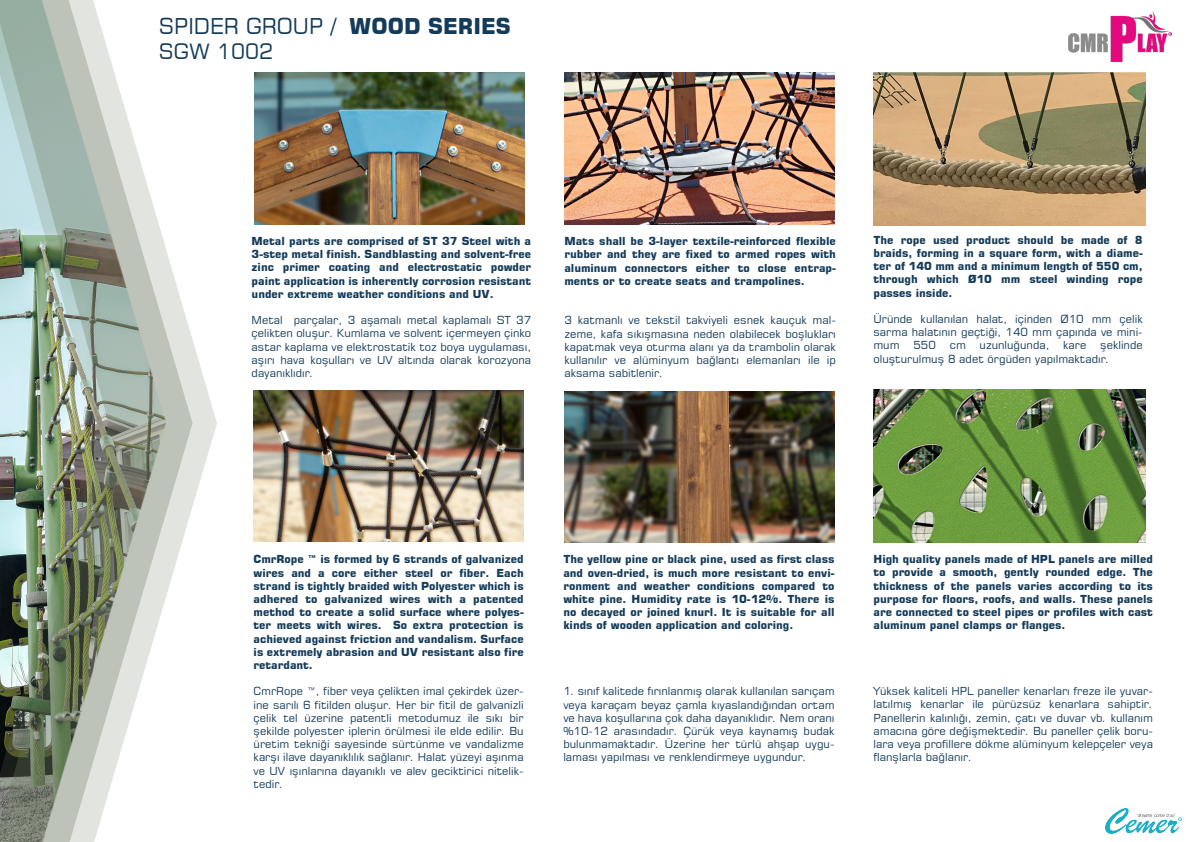
<style>
.page{position:relative;width:1191px;height:842px;background:#fff}
.page>*{position:absolute;margin:0;border:0;box-sizing:border-box;transform-origin:0 0}
.t1{font:21.7px "Square 721 BT";color:#143b59}
.t2{font:21px "Square 721 BT";color:#143b59}
.t3{font:11px/13.2px "Square 721 BT";color:#143b59;text-align:justify}
.t4{font:700 11px/13.2px "Square 721 BT";color:#143b59;text-align:justify}
.s1{font-weight:700}
</style>
<div class="page">
<svg style="left:192px;top:339px;width:25px;height:168px"></svg>
<img style="left:0;top:0;width:192px;height:842px">
<img style="left:1068px;top:12px;width:103px;height:49px">
<img style="left:1105px;top:808px;width:76px;height:25px">
<img style="left:564px;top:391px;width:270px;height:152px">
<img style="left:254px;top:73px;width:270px;height:151px">
<img style="left:254px;top:390px;width:270px;height:152px">
<img style="left:873px;top:73px;width:272px;height:153px">
<img style="left:873px;top:389px;width:272px;height:153px">
<img style="left:564px;top:73px;width:270px;height:151px">
<h1 class="t1" style="left:159px;top:13px;width:353px">SPIDER GROUP / <span class="s1">WOOD SERIES</span></h1>
<h2 class="t2" style="left:159px;top:38px;width:116px">SGW 1002</h2>
<p class="t4" style="left:252px;top:234px;width:281px">Metal parts are comprised of ST 37 Steel with a 3-step metal finish. Sandblasting and solvent-free zinc primer coating and electrostatic powder paint application is inherently corrosion resistant under extreme weather conditions and UV.</p>
<p class="t3" style="left:252px;top:313px;width:281px">Metal parçalar, 3 aşamalı metal kaplamalı ST 37 çelikten oluşur. Kumlama ve solvent içermeyen çinko astar kaplama ve elektrostatik toz boya uygulaması, aşırı hava koşulları ve UV altında olarak korozyona dayanıklıdır.</p>
<p class="t4" style="left:564px;top:235px;width:273px">Mats shall be 3-layer textile-reinforced flexible rubber and they are fixed to armed ropes with aluminum connectors either to close entrap&shy;ments or to create seats and trampolines.</p>
<p class="t3" style="left:564px;top:314px;width:273px">3 katmanlı ve tekstil takviyeli esnek kauçuk mal&shy;zeme, kafa sıkışmasına neden olabilecek boşlukları kapatmak veya oturma alanı ya da trambolin olarak kullanılır ve alüminyum bağlantı elemanları ile ip aksama sabitlenir.</p>
<p class="t4" style="left:873px;top:233px;width:271px">The rope used product should be made of 8 braids, forming in a square form, with a diame&shy;ter of 140 mm and a minimum length of 550 cm, through which Ø10 mm steel winding rope passes inside.</p>
<p class="t3" style="left:873px;top:312px;width:271px">Üründe kullanılan halat, içinden Ø10 mm çelik sarma halatının geçtiği, 140 mm çapında ve mini&shy;mum 550 cm uzunluğunda, kare şeklinde oluşturulmuş 8 adet örgüden yapılmaktadır.</p>
<p class="t4" style="left:254px;top:553px;width:272px">CmrRope ™ is formed by 6 strands of galvanized wires and a core either steel or fiber. Each strand is tightly braided with Polyester which is adhered to galvanized wires with a patented method to create a solid surface where polyes&shy;ter meets with wires. So extra protection is achieved against friction and vandalism. Surface is extremely abrasion and UV resistant also fire retardant.</p>
<p class="t3" style="left:254px;top:685px;width:272px">CmrRope ™, fiber veya çelikten imal çekirdek üzer&shy;ine sarılı 6 fitilden oluşur. Her bir fitil de galvanizli çelik tel üzerine patentli metodumuz ile sıkı bir şekilde polyester iplerin örülmesi ile elde edilir. Bu üretim tekniği sayesinde sürtünme ve vandalizme karşı ilave dayanıklılık sağlanır. Halat yüzeyi aşınma ve UV ışınlarına dayanıklı ve alev geciktirici nitelik&shy;tedir.</p>
<p class="t4" style="left:563px;top:553px;width:273px">The yellow pine or black pine, used as first class and oven-dried, is much more resistant to envi&shy;ronment and weather conditions compared to white pine. Humidity rate is 10-12%. There is no decayed or joined knurl. It is suitable for all kinds of wooden application and coloring.</p>
<p class="t3" style="left:563px;top:685px;width:273px">1. sınıf kalitede fırınlanmış olarak kullanılan sarıçam veya karaçam beyaz çamla kıyaslandığından ortam ve hava koşullarına çok daha dayanıklıdır. Nem oranı %10-12 arasındadır. Çürük veya kaynamış budak bulunmamaktadır. Üzerine her türlü ahşap uygu&shy;laması yapılması ve renklendirmeye uygundur.</p>
<p class="t4" style="left:873px;top:553px;width:281px">High quality panels made of HPL panels are milled to provide a smooth, gently rounded edge. The thickness of the panels varies according to its purpose for floors, roofs, and walls. These panels are connected to steel pipes or profiles with cast aluminum panel clamps or flanges.</p>
<p class="t3" style="left:873px;top:684px;width:281px">Yüksek kaliteli HPL paneller kenarları freze ile yuvar&shy;latılmış kenarlar ile pürüzsüz kenarlara sahiptir.<br>Panellerin kalınlığı, zemin, çatı ve duvar vb. kullanım amacına göre değişmektedir. Bu paneller çelik boru&shy;lara veya profillere dökme alüminyum kelepçeler veya flanşlarla bağlanır.</p>
</div>
